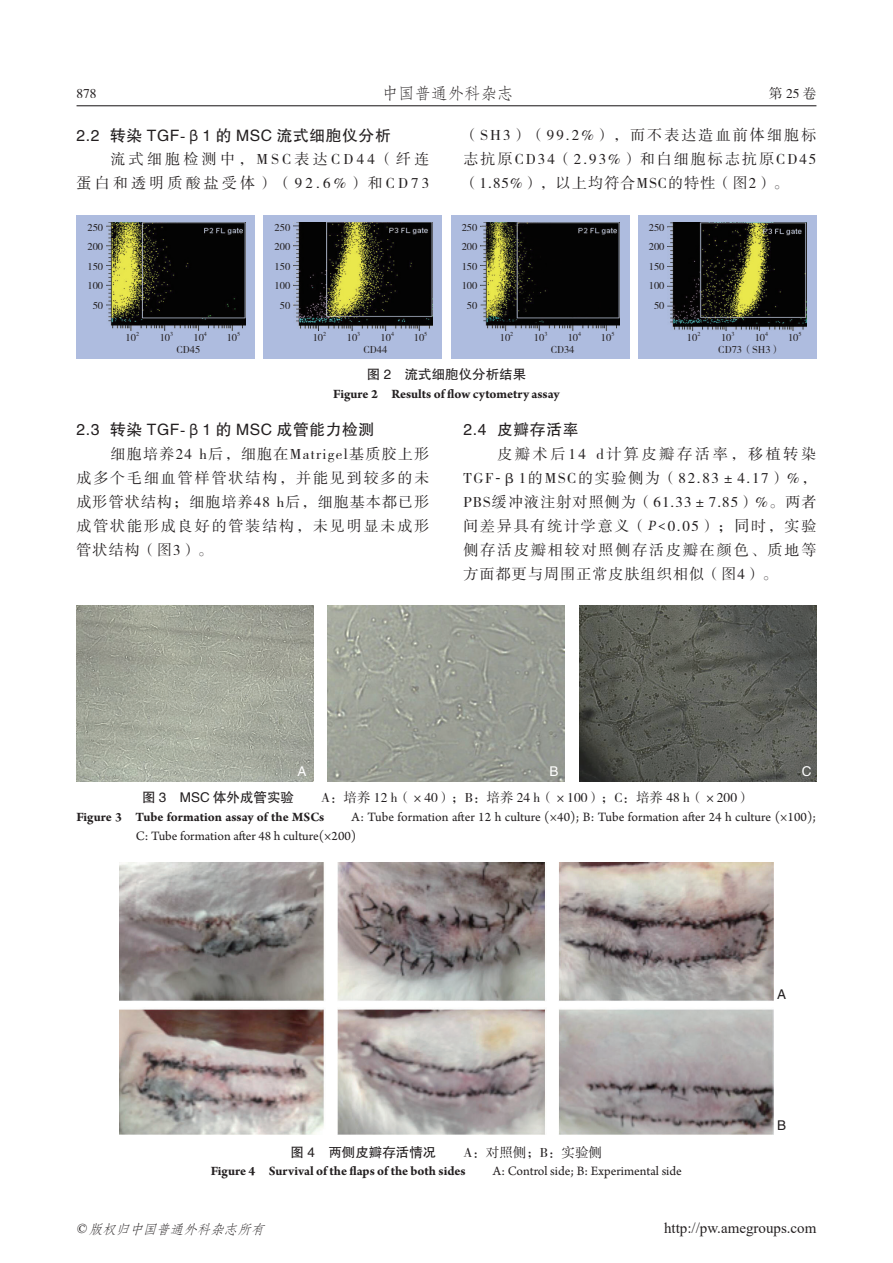
<style>
.page{position:relative;width:893px;height:1263px;background:#fff}
.page>*{position:absolute;margin:0;border:0;box-sizing:border-box;transform-origin:0 0}
.t1{font:16.5px "FZFSK GBK1 0";color:#231f20}
.t2{font:15.75px "FZHTK GBK1 0";letter-spacing:.04em;color:#231f20}
.t3{font:15px/24px "FZSSK GBK1 0";letter-spacing:.125em;color:#231f20;text-align:justify}
.t4{font:15px/24px "FZSSK GBK1 0";letter-spacing:.215em;color:#231f20;text-align:right}
.t5{font:15px "Times New Roman";color:#231f20}
.t6{font:13.5px/19.5px "Arno Pro";letter-spacing:.005em;color:#231f20}
.t7{font:700 13.5px "Arno Pro";color:#231f20}
.t8{font:13.5px "FZSSK GBK1 0";color:#231f20}
.t9{font:13.5px "FZHTK GBK1 0";color:#231f20}
.t10{font:italic 13.5px "FZFSK GBK1 0";color:#231f20}
.t11{font:13.5px "FZHTK GBK1 0";color:#fff}
.t12{font:10.5px/19.5px "FZSSK GBK1 0";color:#231f20;text-align:center}
.t13{font:6.15px "FZSSK GBK1 0";color:#231f20}
.s1{font-family:"Times New Roman"}
.s2{font-family:"Arno Pro";font-style:italic}
.s3{font-family:"FZHTK GBK1 0"}
.s4{font-weight:700}
.s5{font-family:"Adobe Song Std";font-weight:300}
.s6{font-family:"FZSSK GBK1 0"}
.s7{font-weight:400}
</style>
<div class="page">
<hr style="left:77px;top:105px;width:739px;height:1px;background:#231f20">
<div style="left:77px;top:215px;width:178px;height:144px;background:#aebcdf"></div>
<img style="left:106px;top:222px;width:140px;height:109px">
<div style="left:264px;top:215px;width:178px;height:144px;background:#aebcdf"></div>
<img style="left:293px;top:222px;width:140px;height:109px">
<div style="left:451px;top:215px;width:178px;height:144px;background:#aebcdf"></div>
<img style="left:481px;top:222px;width:139px;height:109px">
<div style="left:638px;top:215px;width:178px;height:144px;background:#aebcdf"></div>
<img style="left:668px;top:222px;width:139px;height:109px">
<img style="left:76px;top:605px;width:237px;height:176px">
<img style="left:328px;top:605px;width:237px;height:176px">
<img style="left:579px;top:605px;width:237px;height:176px">
<img style="left:119px;top:863px;width:655px;height:271px">
<p class="t8" style="left:77px;top:87px;width:22px">878</p>
<p class="t1" style="left:382px;top:85px;width:133px">中国普通外科杂志</p>
<p class="t8" style="left:769px;top:87px;width:49px">第25卷</p>
<p class="t2" style="left:77px;top:127px;width:316px">2.2 转染 TGF<span class="s1">-</span>β1 的 MSC 流式细胞仪分析</p>
<p class="t4" style="left:77px;top:148px;width:355px">流式细胞检测中，MSC表达CD44（纤连<br>蛋白和透明质酸盐受体）（92.6%）和CD73</p>
<p class="t12" style="left:87px;top:218px;width:17px">250<br>200<br>150<br>100<br>50</p>
<p class="t12" style="left:126px;top:329px;width:12px">10</p>
<p class="t13" style="left:136px;top:331px;width:5px">2</p>
<p class="t12" style="left:160px;top:329px;width:12px">10</p>
<p class="t13" style="left:170px;top:331px;width:5px">3</p>
<p class="t12" style="left:193px;top:329px;width:12px">10</p>
<p class="t13" style="left:204px;top:331px;width:5px">4</p>
<p class="t12" style="left:227px;top:329px;width:12px">10</p>
<p class="t13" style="left:237px;top:331px;width:5px">5</p>
<p class="t12" style="left:176px;top:341px;width:25px">CD45</p>
<p class="t12" style="left:275px;top:218px;width:17px">250<br>200<br>150<br>100<br>50</p>
<p class="t12" style="left:313px;top:329px;width:12px">10</p>
<p class="t13" style="left:323px;top:331px;width:5px">2</p>
<p class="t12" style="left:347px;top:329px;width:12px">10</p>
<p class="t13" style="left:357px;top:331px;width:5px">3</p>
<p class="t12" style="left:381px;top:329px;width:12px">10</p>
<p class="t13" style="left:391px;top:331px;width:5px">4</p>
<p class="t12" style="left:414px;top:329px;width:12px">10</p>
<p class="t13" style="left:424px;top:331px;width:5px">5</p>
<p class="t12" style="left:364px;top:341px;width:25px">CD44</p>
<p class="t3" style="left:463px;top:124px;width:354px">（SH3）（99.2%），而不表达造血前体细胞标志抗原CD34（2.93%）和白细胞标志抗原CD45（1.85%），以上均符合MSC的特性（图2）。</p>
<p class="t12" style="left:462px;top:218px;width:17px">250<br>200<br>150<br>100<br>50</p>
<p class="t12" style="left:500px;top:329px;width:12px">10</p>
<p class="t13" style="left:510px;top:331px;width:5px">2</p>
<p class="t12" style="left:534px;top:329px;width:12px">10</p>
<p class="t13" style="left:544px;top:331px;width:5px">3</p>
<p class="t12" style="left:568px;top:329px;width:12px">10</p>
<p class="t13" style="left:578px;top:331px;width:5px">4</p>
<p class="t12" style="left:601px;top:329px;width:12px">10</p>
<p class="t13" style="left:611px;top:331px;width:5px">5</p>
<p class="t12" style="left:551px;top:341px;width:25px">CD34</p>
<p class="t12" style="left:649px;top:218px;width:17px">250<br>200<br>150<br>100<br>50</p>
<p class="t12" style="left:687px;top:329px;width:12px">10</p>
<p class="t13" style="left:697px;top:331px;width:5px">2</p>
<p class="t12" style="left:721px;top:329px;width:12px">10</p>
<p class="t13" style="left:731px;top:331px;width:5px">3</p>
<p class="t12" style="left:755px;top:329px;width:12px">10</p>
<p class="t13" style="left:765px;top:331px;width:5px">4</p>
<p class="t12" style="left:788px;top:329px;width:12px">10</p>
<p class="t13" style="left:798px;top:331px;width:5px">5</p>
<p class="t12" style="left:718px;top:341px;width:64px">CD73（SH3）</p>
<p class="t9" style="left:367px;top:367px;width:161px">图 2　流式细胞仪分析结果</p>
<p class="t7" style="left:333px;top:386px;width:228px">Figure 2 Results of flow cytometry assay</p>
<p class="t2" style="left:77px;top:421px;width:299px">2.3 转染 TGF<span class="s1">-</span>β1 的 MSC 成管能力检测</p>
<p class="t3" style="left:77px;top:442px;width:354px;text-indent:34px">细胞培养24 h后，细胞在Matrigel基质胶上形成多个毛细血管样管状结构，并能见到较多的未成形管状结构；细胞培养48 h后，细胞基本都已形成管状能形成良好的管装结构，未见明显未成形管状结构（图3）。</p>
<p class="t2" style="left:463px;top:421px;width:116px">2.4 皮瓣存活率</p>
<p class="t3" style="left:463px;top:442px;width:355px;text-indent:34px">皮瓣术后14 d计算皮瓣存活率，移植转染TGF<span class="s1">-</span>β1的MSC的实验侧为（82.83±4.17）%，PBS缓冲液注射对照侧为（61.33±7.85）%。两者间差异具有统计学意义（<span class="s2">P&lt;</span>0.05）；同时，实验侧存活皮瓣相较对照侧存活皮瓣在颜色、质地等方面都更与周围正常皮肤组织相似（图4）。</p>
<p class="t11" style="left:297px;top:764px;width:10px">A</p>
<p class="t11" style="left:550px;top:764px;width:10px">B</p>
<p class="t11" style="left:802px;top:764px;width:11px">C</p>
<p class="t8" style="left:142px;top:790px;width:610px"><span class="s3">图 3　MSC 体外成管实验　　</span>A：培养 12 h（×40）；B：培养 24 h（×100）；C：培养 48 h（×200）</p>
<p class="t6" style="left:136px;top:808px;width:682px;text-indent:-60px"><span class="s4">Figure 3 Tube formation assay of the MSCs</span><span class="s5">　　</span>A: Tube formation after 12 h culture (×40); B: Tube formation after 24 h culture (×100);<br>C: Tube formation after 48 h culture(×200)</p>
<p class="t9" style="left:777px;top:986px;width:10px">A</p>
<p class="t9" style="left:291px;top:1144px;width:313px">图 4　两侧皮瓣存活情况　　<span class="s6">A：对照侧；B：实验侧</span></p>
<p class="t7" style="left:211px;top:1163px;width:473px">Figure 4 Survival of the flaps of the both sides<span class="s5">　　</span><span class="s7">A: Control side; B: Experimental side</span></p>
<p class="t9" style="left:777px;top:1118px;width:10px">B</p>
<p class="t10" style="left:76px;top:1221px;width:194px"><span class="s1">©</span> 版权归中国普通外科杂志所有</p>
<p class="t5" style="left:664px;top:1217px;width:154px">http://pw.amegroups.com</p>
</div>
